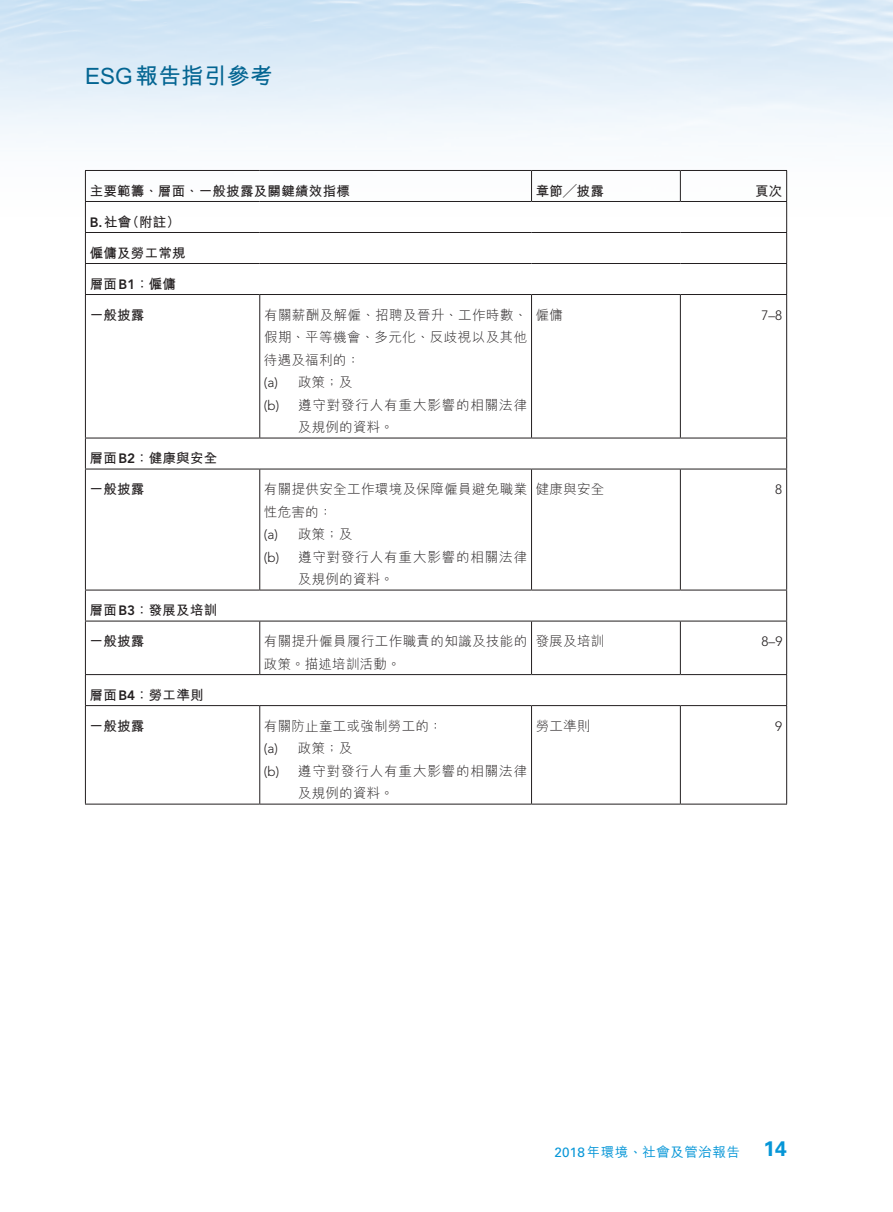
<style>
.page{position:relative;width:893px;height:1212px;background:#fff}
.page>*{position:absolute;margin:0;border:0;box-sizing:border-box;transform-origin:0 0}
.t1{font:700 22.5px "M Hei HK";letter-spacing:.02em;color:#036592}
.t2{font:700 21px "Univers LT Std";color:#0696d7}
.t3{font:300 13.5px/22.5px "M Hei HK";letter-spacing:.03em;color:#231f20}
.t4{font:700 13.5px "M Hei HK";letter-spacing:.02em;color:#231f20}
.t5{font:300 13.5px "M Hei HK";letter-spacing:.065em;color:#231f20}
.t6{font:300 13.5px "Avenir LT Std";color:#231f20}
.t7{font:500 13.5px "M Hei HK";letter-spacing:.035em;color:#0696d7}
.t8{font:800 13.5px "Avenir LT Std";color:#231f20}
.s1{font-family:"M Hei HK";font-weight:700}
.s2{font-family:"Avenir LT Std";font-weight:800}
.s3{font-family:"Univers LT Std";font-weight:400}
</style>
<div class="page">
<hr style="left:85px;top:170px;width:175px;height:1px;background:#231f20">
<hr style="left:85px;top:171px;width:1px;height:30px;background:#231f20">
<hr style="left:260px;top:170px;width:271px;height:1px;background:#231f20">
<hr style="left:531px;top:170px;width:149px;height:1px;background:#231f20">
<hr style="left:531px;top:171px;width:1px;height:30px;background:#231f20">
<hr style="left:680px;top:170px;width:107px;height:1px;background:#231f20">
<hr style="left:680px;top:171px;width:1px;height:30px;background:#231f20">
<hr style="left:786px;top:171px;width:1px;height:30px;background:#231f20">
<hr style="left:85px;top:201px;width:175px;height:1px;background:#231f20">
<hr style="left:260px;top:201px;width:271px;height:1px;background:#231f20">
<hr style="left:531px;top:201px;width:149px;height:1px;background:#231f20">
<hr style="left:680px;top:201px;width:107px;height:1px;background:#231f20">
<hr style="left:85px;top:295px;width:1px;height:143px;background:#231f20">
<hr style="left:259px;top:295px;width:1px;height:143px;background:#231f20">
<hr style="left:531px;top:295px;width:1px;height:143px;background:#231f20">
<hr style="left:680px;top:295px;width:1px;height:143px;background:#231f20">
<hr style="left:786px;top:295px;width:1px;height:143px;background:#231f20">
<hr style="left:85px;top:469px;width:1px;height:121px;background:#231f20">
<hr style="left:259px;top:469px;width:1px;height:121px;background:#231f20">
<hr style="left:531px;top:469px;width:1px;height:121px;background:#231f20">
<hr style="left:680px;top:469px;width:1px;height:121px;background:#231f20">
<hr style="left:786px;top:469px;width:1px;height:121px;background:#231f20">
<hr style="left:85px;top:621px;width:1px;height:53px;background:#231f20">
<hr style="left:259px;top:621px;width:1px;height:53px;background:#231f20">
<hr style="left:531px;top:621px;width:1px;height:53px;background:#231f20">
<hr style="left:680px;top:621px;width:1px;height:53px;background:#231f20">
<hr style="left:786px;top:621px;width:1px;height:53px;background:#231f20">
<hr style="left:85px;top:706px;width:1px;height:98px;background:#231f20">
<hr style="left:259px;top:706px;width:1px;height:98px;background:#231f20">
<hr style="left:531px;top:706px;width:1px;height:98px;background:#231f20">
<hr style="left:680px;top:706px;width:1px;height:98px;background:#231f20">
<hr style="left:786px;top:706px;width:1px;height:98px;background:#231f20">
<hr style="left:85px;top:202px;width:1px;height:30px;background:#231f20">
<hr style="left:786px;top:202px;width:1px;height:30px;background:#231f20">
<hr style="left:85px;top:232px;width:175px;height:1px;background:#231f20">
<hr style="left:85px;top:233px;width:1px;height:30px;background:#231f20">
<hr style="left:260px;top:232px;width:271px;height:1px;background:#231f20">
<hr style="left:531px;top:232px;width:149px;height:1px;background:#231f20">
<hr style="left:680px;top:232px;width:107px;height:1px;background:#231f20">
<hr style="left:786px;top:233px;width:1px;height:30px;background:#231f20">
<hr style="left:85px;top:263px;width:175px;height:1px;background:#231f20">
<hr style="left:85px;top:264px;width:1px;height:30px;background:#231f20">
<hr style="left:260px;top:263px;width:271px;height:1px;background:#231f20">
<hr style="left:531px;top:263px;width:149px;height:1px;background:#231f20">
<hr style="left:680px;top:263px;width:107px;height:1px;background:#231f20">
<hr style="left:786px;top:264px;width:1px;height:30px;background:#231f20">
<hr style="left:85px;top:294px;width:175px;height:1px;background:#231f20">
<hr style="left:260px;top:294px;width:271px;height:1px;background:#231f20">
<hr style="left:531px;top:294px;width:149px;height:1px;background:#231f20">
<hr style="left:680px;top:294px;width:107px;height:1px;background:#231f20">
<hr style="left:85px;top:438px;width:175px;height:1px;background:#231f20">
<hr style="left:85px;top:438px;width:1px;height:31px;background:#231f20">
<hr style="left:260px;top:438px;width:271px;height:1px;background:#231f20">
<hr style="left:531px;top:438px;width:149px;height:1px;background:#231f20">
<hr style="left:680px;top:438px;width:107px;height:1px;background:#231f20">
<hr style="left:786px;top:438px;width:1px;height:31px;background:#231f20">
<hr style="left:85px;top:469px;width:175px;height:1px;background:#231f20">
<hr style="left:260px;top:469px;width:271px;height:1px;background:#231f20">
<hr style="left:531px;top:469px;width:149px;height:1px;background:#231f20">
<hr style="left:680px;top:469px;width:107px;height:1px;background:#231f20">
<hr style="left:85px;top:590px;width:175px;height:1px;background:#231f20">
<hr style="left:85px;top:590px;width:1px;height:31px;background:#231f20">
<hr style="left:260px;top:590px;width:271px;height:1px;background:#231f20">
<hr style="left:531px;top:590px;width:149px;height:1px;background:#231f20">
<hr style="left:680px;top:590px;width:107px;height:1px;background:#231f20">
<hr style="left:786px;top:590px;width:1px;height:31px;background:#231f20">
<hr style="left:85px;top:621px;width:175px;height:1px;background:#231f20">
<hr style="left:260px;top:621px;width:271px;height:1px;background:#231f20">
<hr style="left:531px;top:621px;width:149px;height:1px;background:#231f20">
<hr style="left:680px;top:621px;width:107px;height:1px;background:#231f20">
<hr style="left:85px;top:674px;width:175px;height:1px;background:#231f20">
<hr style="left:85px;top:675px;width:1px;height:30px;background:#231f20">
<hr style="left:260px;top:674px;width:271px;height:1px;background:#231f20">
<hr style="left:531px;top:674px;width:149px;height:1px;background:#231f20">
<hr style="left:680px;top:674px;width:107px;height:1px;background:#231f20">
<hr style="left:786px;top:675px;width:1px;height:30px;background:#231f20">
<hr style="left:85px;top:705px;width:175px;height:1px;background:#231f20">
<hr style="left:260px;top:705px;width:271px;height:1px;background:#231f20">
<hr style="left:531px;top:705px;width:149px;height:1px;background:#231f20">
<hr style="left:680px;top:705px;width:107px;height:1px;background:#231f20">
<hr style="left:85px;top:804px;width:175px;height:1px;background:#231f20">
<hr style="left:260px;top:804px;width:271px;height:1px;background:#231f20">
<hr style="left:531px;top:804px;width:149px;height:1px;background:#231f20">
<hr style="left:680px;top:804px;width:107px;height:1px;background:#231f20">
<h1 class="t1" style="left:85px;top:59px;width:189px">ESG報告指引參考</h1>
<p class="t4" style="left:90px;top:181px;width:262px">主要範籌、層面、一般披露及關鍵績效指標</p>
<p class="t4" style="left:126px;top:212px;width:56px">（附註(</p>
<p class="t8" style="left:90px;top:214px;width:43px">B.<span class="s1">社會</span></p>
<p class="t4" style="left:90px;top:243px;width:98px">僱傭及勞工常規</p>
<p class="t4" style="left:90px;top:274px;width:88px">層面<span class="s2">B1</span>：僱傭</p>
<p class="t4" style="left:90px;top:305px;width:56px">一般披露</p>
<p class="t4" style="left:90px;top:448px;width:129px">層面<span class="s2">B2</span>：健康與安全</p>
<p class="t4" style="left:90px;top:479px;width:56px">一般披露</p>
<p class="t4" style="left:90px;top:600px;width:129px">層面<span class="s2">B3</span>：發展及培訓</p>
<p class="t4" style="left:90px;top:631px;width:56px">一般披露</p>
<p class="t4" style="left:90px;top:685px;width:116px">層面<span class="s2">B4</span>：勞工準則</p>
<p class="t4" style="left:90px;top:716px;width:56px">一般披露</p>
<p class="t3" style="left:264px;top:303px;width:265px">有關薪酬及解僱、招聘及晉升、工作時數、</p>
<p class="t3" style="left:264px;top:326px;width:265px">假期、平等機會、多元化、反歧視以及其他</p>
<p class="t3" style="left:264px;top:348px;width:97px">待遇及福利的：</p>
<p class="t3" style="left:298px;top:371px;width:56px">政策；及</p>
<p class="t6" style="left:264px;top:374px;width:16px">)a(</p>
<p class="t6" style="left:264px;top:397px;width:17px">b( )</p>
<p class="t5" style="left:298px;top:398px;width:231px">遵守對發行人有重大影響的相關法律</p>
<p class="t3" style="left:298px;top:416px;width:97px">及規例的資料。</p>
<p class="t3" style="left:264px;top:478px;width:265px">有關提供安全工作環境及保障僱員避免職業</p>
<p class="t3" style="left:298px;top:500px;width:56px;text-indent:-34px">性危害的：<br>政策；及</p>
<p class="t6" style="left:264px;top:526px;width:16px">)a(</p>
<p class="t6" style="left:264px;top:549px;width:17px">b( )</p>
<p class="t5" style="left:298px;top:550px;width:231px">遵守對發行人有重大影響的相關法律</p>
<p class="t3" style="left:298px;top:568px;width:97px">及規例的資料。</p>
<p class="t3" style="left:264px;top:630px;width:265px">有關提升僱員履行工作職責的知識及技能的</p>
<p class="t3" style="left:264px;top:652px;width:138px">政策。描述培訓活動。</p>
<p class="t3" style="left:264px;top:714px;width:180px">有關防止童工或強制勞工的：</p>
<p class="t6" style="left:264px;top:741px;width:16px">)a(</p>
<p class="t6" style="left:264px;top:763px;width:17px">b( )</p>
<p class="t3" style="left:298px;top:737px;width:56px">政策；及</p>
<p class="t5" style="left:298px;top:764px;width:231px">遵守對發行人有重大影響的相關法律</p>
<p class="t3" style="left:298px;top:782px;width:97px">及規例的資料。</p>
<p class="t4" style="left:536px;top:181px;width:70px">章節╱披露</p>
<p class="t3" style="left:536px;top:303px;width:29px">僱傭</p>
<p class="t3" style="left:536px;top:478px;width:70px">健康與安全</p>
<p class="t3" style="left:536px;top:630px;width:70px">發展及培訓</p>
<p class="t3" style="left:536px;top:714px;width:56px">勞工準則</p>
<p class="t4" style="left:755px;top:181px;width:29px">頁次</p>
<p class="t6" style="left:761px;top:307px;width:22px">8–7</p>
<p class="t6" style="left:775px;top:482px;width:9px">8</p>
<p class="t6" style="left:762px;top:634px;width:22px">9–8</p>
<p class="t6" style="left:775px;top:718px;width:9px">9</p>
<p class="t7" style="left:554px;top:1142px;width:187px"><span class="s3">2018</span>年環境、社會及管治報告</p>
<h2 class="t2" style="left:763px;top:1136px;width:25px">14</h2>
</div>
